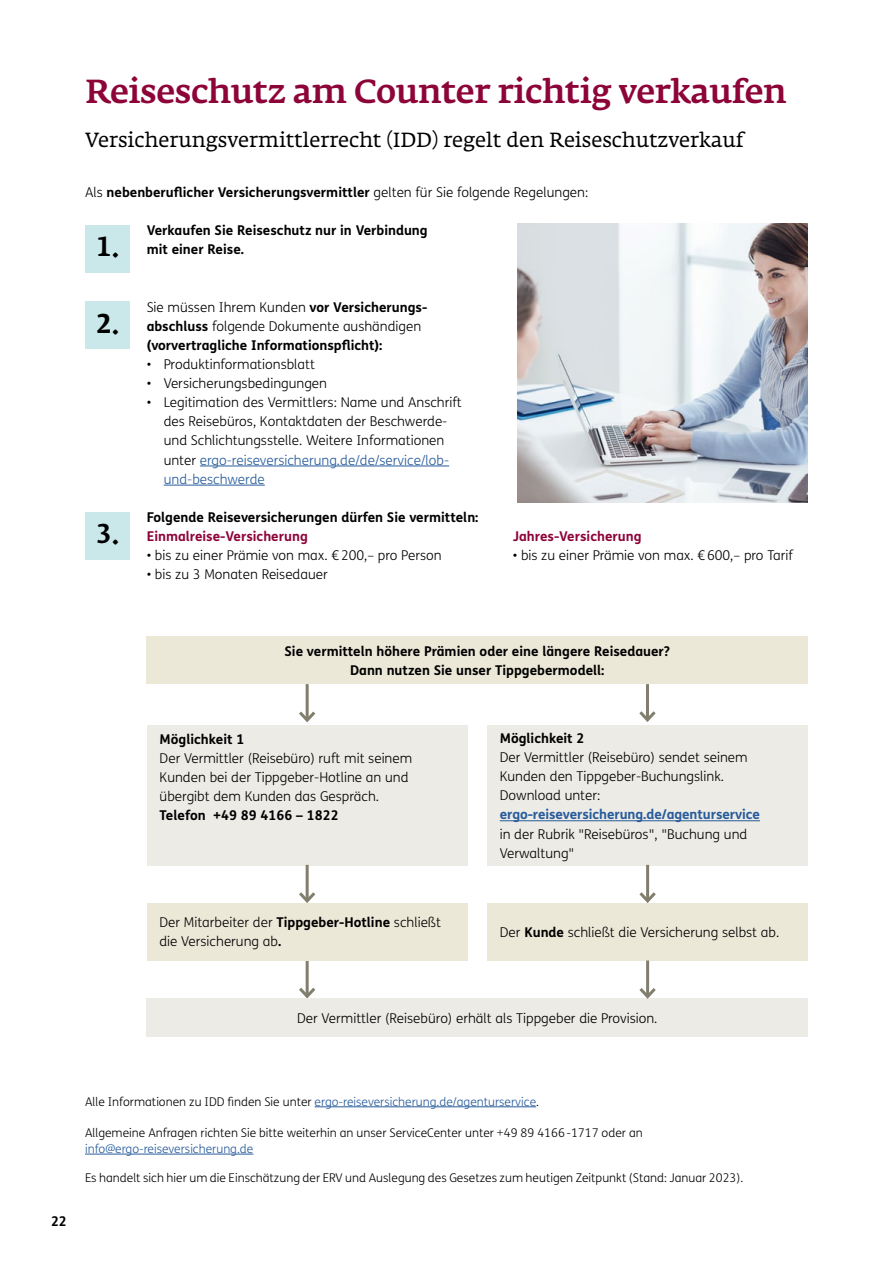
<style>
.page{position:relative;width:893px;height:1263px;background:#fff}
.page>*{position:absolute;margin:0;border:0;box-sizing:border-box;transform-origin:0 0}
.t1{font:500 33px "Fedra Serif A Pro";letter-spacing:-.01em;color:#8d0439}
.t2{font:500 27px "Fedra Serif A Pro";color:#000}
.t3{font:20.25px "Fedra Serif A Pro";color:#000}
.t4{font:300 13.5px/19.2px "FS Me";color:#000}
.t5{font:700 13.5px/19.2px "FS Me";color:#000}
.t6{font:700 13.5px "FS Me";color:#8d0439}
.t7{font:700 13.5px "FS Me";letter-spacing:-.005em;color:#275b9b}
.t8{font:300 12px "FS Me";color:#000}
.t9{font:300 12px "FS Me";color:#275b9b}
.s1{font-weight:300}
.s2{color:#275b9b}
.s3{font-weight:700}
.s4{color:#000}
</style>
<div class="page">
<hr style="left:646px;top:684px;width:3px;height:36px;background:#817e6e">
<svg style="left:639px;top:711px;width:17px;height:11px"></svg>
<hr style="left:306px;top:960px;width:3px;height:36px;background:#817e6e">
<svg style="left:296px;top:984px;width:22px;height:15px"></svg>
<hr style="left:306px;top:684px;width:3px;height:36px;background:#817e6e">
<svg style="left:299px;top:708px;width:17px;height:15px"></svg>
<div style="left:85px;top:225px;width:45px;height:48px;background:#cae7ea"></div>
<hr style="left:200px;top:466px;width:249px;height:1px;background:#275b9b">
<hr style="left:164px;top:485px;width:101px;height:1px;background:#275b9b">
<div style="left:85px;top:301px;width:45px;height:48px;background:#cae7ea"></div>
<img style="left:518px;top:224px;width:290px;height:278px">
<div style="left:85px;top:512px;width:45px;height:48px;background:#cae7ea"></div>
<div style="left:147px;top:636px;width:661px;height:48px;background:#ece8d8"></div>
<div style="left:147px;top:725px;width:321px;height:140px;background:#ecebe6"></div>
<div style="left:487px;top:725px;width:321px;height:140px;background:#ecebe6"></div>
<hr style="left:500px;top:820px;width:260px;height:1px;background:#275b9b">
<div style="left:147px;top:999px;width:661px;height:38px;background:#ecebe6"></div>
<hr style="left:315px;top:1106px;width:221px;height:1px;background:#275b9b">
<hr style="left:85px;top:1154px;width:168px;height:1px;background:#275b9b">
<div style="left:147px;top:903px;width:321px;height:57px;background:#ece8d8"></div>
<div style="left:487px;top:903px;width:321px;height:57px;background:#ece8d8"></div>
<hr style="left:306px;top:865px;width:3px;height:36px;background:#817e6e">
<svg style="left:299px;top:889px;width:17px;height:14px"></svg>
<hr style="left:646px;top:865px;width:3px;height:36px;background:#817e6e">
<svg style="left:639px;top:889px;width:17px;height:14px"></svg>
<hr style="left:646px;top:960px;width:3px;height:36px;background:#817e6e">
<svg style="left:636px;top:985px;width:23px;height:14px"></svg>
<h1 class="t1" style="left:85px;top:72px;width:703px">Reiseschutz am Counter richtig verkaufen</h1>
<h3 class="t3" style="left:85px;top:128px;width:660px">Versicherungsvermittlerrecht (IDD) regelt den Reiseschutzverkauf</h3>
<p class="t5" style="left:85px;top:182px;width:505px"><span class="s1">Als</span> nebenberuflicher Versicherungsvermittler <span class="s1">gelten für Sie folgende Regelungen:</span></p>
<p class="t5" style="left:147px;top:220px;width:283px">Verkaufen Sie Reiseschutz nur in Verbindung mit einer Reise.</p>
<h2 class="t2" style="left:96px;top:231px;width:25px">1.</h2>
<h2 class="t2" style="left:96px;top:308px;width:25px">2.</h2>
<h2 class="t2" style="left:96px;top:518px;width:25px">3.</h2>
<p class="t5" style="left:147px;top:296px;width:282px"><span class="s1">Sie müssen Ihrem Kunden</span> vor Versicherungs&shy;abschluss <span class="s1">folgende Dokumente aushändigen </span>(vorvertragliche Informationspflicht):</p>
<p class="t4" style="left:147px;top:354px;width:170px">• Produktinformationsblatt</p>
<p class="t4" style="left:147px;top:373px;width:182px">• Versicherungsbedingungen</p>
<p class="t4" style="left:164px;top:392px;width:300px;text-indent:-17px">• Legitimation des Vermittlers: Name und Anschrift des Reisebüros, Kontaktdaten der Beschwerde&shy;und Schlichtungsstelle. Weitere Informationen unter <span class="s2">ergo-reiseversicherung.de/de/service/lob&shy;und-beschwerde</span></p>
<p class="t5" style="left:147px;top:507px;width:333px">Folgende Reiseversicherungen dürfen Sie vermitteln:</p>
<p class="t6" style="left:147px;top:526px;width:163px">Einmalreise-Versicherung</p>
<p class="t6" style="left:513px;top:526px;width:130px">Jahres-Versicherung</p>
<p class="t4" style="left:147px;top:545px;width:296px">• bis zu einer Prämie von max. €200,– pro Person</p>
<p class="t4" style="left:513px;top:545px;width:282px">• bis zu einer Prämie von max. €600,– pro Tarif</p>
<p class="t4" style="left:147px;top:565px;width:183px">• bis zu 3 Monaten Reisedauer</p>
<p class="t5" style="left:284px;top:641px;width:387px;text-align:center">Sie vermitteln höhere Prämien oder eine längere Reisedauer?<br>Dann nutzen Sie unser Tippgebermodell:</p>
<p class="t5" style="left:160px;top:729px;width:86px">Möglichkeit 1</p>
<p class="t4" style="left:160px;top:748px;width:254px">Der Vermittler (Reisebüro) ruft mit seinem<br>Kunden bei der Tippgeber-Hotline an und übergibt dem Kunden das Gespräch.</p>
<p class="t5" style="left:160px;top:805px;width:181px">Telefon +49 89 4166 – 1822</p>
<p class="t5" style="left:500px;top:728px;width:86px">Möglichkeit 2</p>
<p class="t4" style="left:500px;top:747px;width:249px">Der Vermittler (Reisebüro) sendet seinem<br>Kunden den Tippgeber-Buchungslink.<br>Download unter:</p>
<p class="t7" style="left:500px;top:804px;width:262px">ergo-reiseversicherung.de/agenturservice</p>
<p class="t4" style="left:500px;top:824px;width:249px">in der Rubrik "Reisebüros", "Buchung und<br>Verwaltung"</p>
<p class="t4" style="left:159px;top:913px;width:283px">Der Mitarbeiter der <span class="s3">Tippgeber-Hotline</span> schließt die Versicherung ab<span class="s3">.</span></p>
<p class="t4" style="left:500px;top:922px;width:281px">Der <span class="s3">Kunde</span> schließt die Versicherung selbst ab.</p>
<p class="t4" style="left:297px;top:1008px;width:362px">Der Vermittler (Reisebüro) erhält als Tippgeber die Provision.</p>
<p class="t5" style="left:51px;top:1211px;width:17px">22</p>
<p class="t9" style="left:85px;top:1093px;width:455px"><span class="s4">Alle Informationen zu IDD finden Sie unter</span> ergo-reiseversicherung.de/agenturservice<span class="s4">.</span></p>
<p class="t8" style="left:85px;top:1125px;width:559px">Allgemeine Anfragen richten Sie bitte weiterhin an unser ServiceCenter unter +49 89 4166-1717 oder an</p>
<p class="t9" style="left:85px;top:1140px;width:170px">info@ergo-reiseversicherung.de</p>
<p class="t8" style="left:85px;top:1169px;width:660px">Es handelt sich hier um die Einschätzung der ERV und Auslegung des Gesetzes zum heutigen Zeitpunkt (Stand: Januar 2023).</p>
</div>
